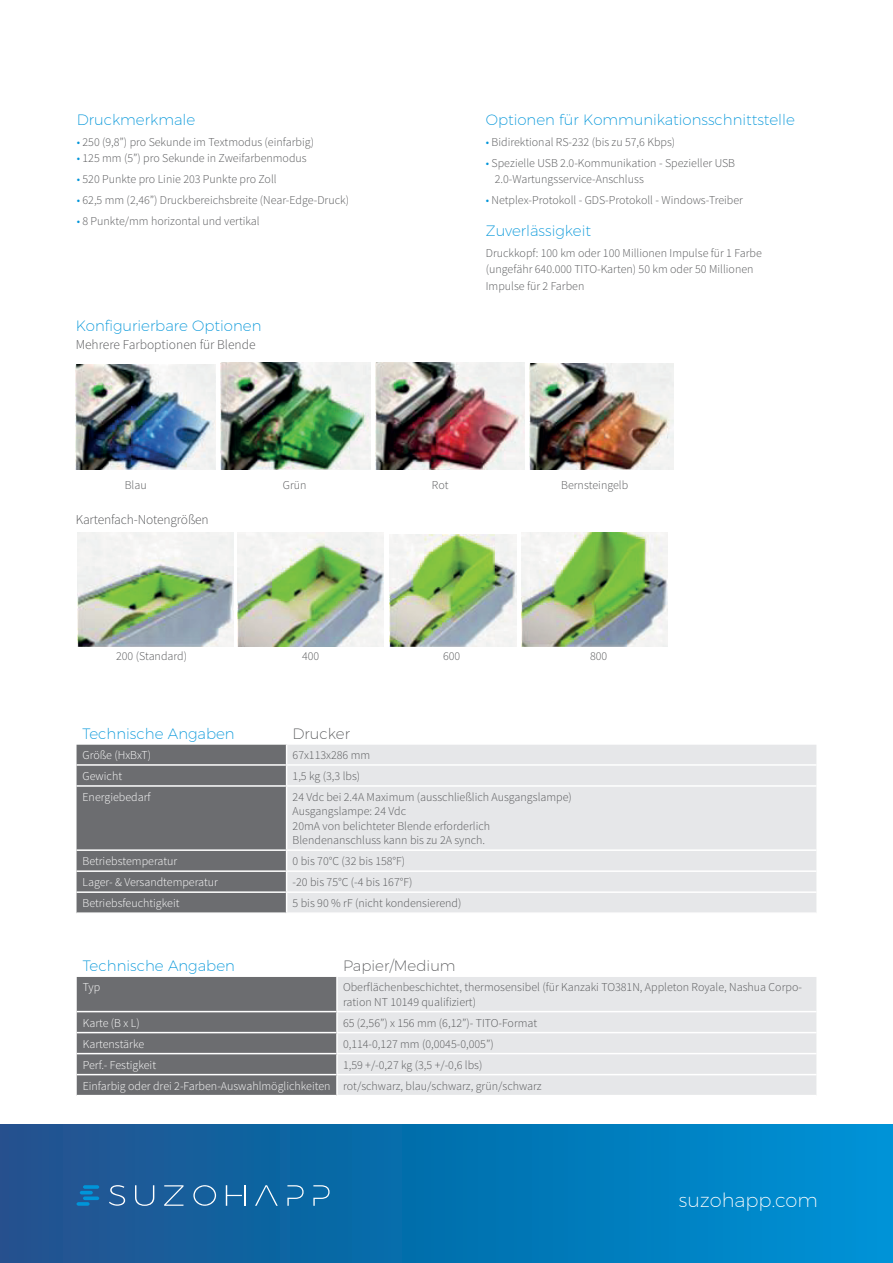
<style>
.page{position:relative;width:893px;height:1263px;background:#fff}
.page>*{position:absolute;margin:0;border:0;box-sizing:border-box;transform-origin:0 0}
.t1{font:200 19.5px "Montserrat";color:#fff}
.Prestazioni_-_Puntin{font:200 15px "Montserrat";color:#0095d9}
.Titoli{font:200 15px "Montserrat";color:#0095d9}
.Titoli-2{font:200 15px "Montserrat";color:#57585a}
.Prestazioni_-_Puntin-2{font:300 13.5px "Source Sans Pro";letter-spacing:-.01em;color:#57585a}
.Prestazioni_-_Puntin-3{font:300 12px/16.5px "Source Sans Pro";color:#57585a}
.t2{font:300 12px "Source Sans Pro";color:#fff}
.s1{color:#0095d9}
</style>
<div class="page">
<div style="left:0;top:1125px;width:893px;height:138px;background:linear-gradient(to right,#1c508b,#0093d5)"></div>
<svg style="left:135px;top:1185px;width:19px;height:21px"></svg>
<svg style="left:164px;top:1185px;width:20px;height:21px"></svg>
<svg style="left:193px;top:1185px;width:23px;height:21px"></svg>
<svg style="left:255px;top:1185px;width:23px;height:21px"></svg>
<svg style="left:287px;top:1185px;width:17px;height:21px"></svg>
<svg style="left:109px;top:1185px;width:16px;height:21px"></svg>
<svg style="left:226px;top:1185px;width:19px;height:21px"></svg>
<svg style="left:313px;top:1185px;width:17px;height:21px"></svg>
<hr style="left:83px;top:1185px;width:16px;height:4px;background:#0095d9;border-radius:2px">
<svg style="left:80px;top:1191px;width:13px;height:3px"></svg>
<svg style="left:83px;top:1196px;width:16px;height:4px"></svg>
<svg style="left:77px;top:1202px;width:13px;height:4px"></svg>
<div style="left:287px;top:745px;width:529px;height:167px;background:#e6e7e9"></div>
<div style="left:77px;top:745px;width:209px;height:168px;background:#6c6d70"></div>
<hr style="left:286px;top:764px;width:530px;height:2px;background:#fff">
<hr style="left:286px;top:785px;width:530px;height:2px;background:#fff">
<hr style="left:286px;top:849px;width:530px;height:2px;background:#fff">
<hr style="left:286px;top:870px;width:530px;height:2px;background:#fff">
<hr style="left:286px;top:891px;width:530px;height:2px;background:#fff">
<svg style="left:77px;top:977px;width:259px;height:118px;background:#6e6f72"></svg>
<div style="left:338px;top:977px;width:478px;height:118px;background:#e6e7e9"></div>
<hr style="left:336px;top:1011px;width:480px;height:1px;background:#fff">
<hr style="left:336px;top:1032px;width:480px;height:1px;background:#fff">
<hr style="left:336px;top:1053px;width:480px;height:1px;background:#fff">
<hr style="left:336px;top:1074px;width:480px;height:1px;background:#fff">
<hr style="left:77px;top:1011px;width:259px;height:1px;background:#fff">
<hr style="left:77px;top:1032px;width:259px;height:1px;background:#fff">
<hr style="left:77px;top:1053px;width:259px;height:1px;background:#fff">
<hr style="left:77px;top:1074px;width:259px;height:1px;background:#fff">
<img style="left:75px;top:364px;width:141px;height:105px">
<img style="left:220px;top:363px;width:151px;height:106px">
<img style="left:376px;top:363px;width:148px;height:106px">
<img style="left:530px;top:363px;width:143px;height:106px">
<img style="left:77px;top:532px;width:156px;height:114px">
<img style="left:237px;top:532px;width:147px;height:114px">
<img style="left:389px;top:534px;width:127px;height:112px">
<img style="left:521px;top:532px;width:146px;height:114px">
<p class="Prestazioni_-_Puntin" style="left:77px;top:111px;width:120px">Druckmerkmale</p>
<p class="Prestazioni_-_Puntin-3" style="left:77px;top:134px;width:239px"><span class="s1">•</span> 250 (9,8”) pro Sekunde im Textmodus (einfarbig)</p>
<p class="Prestazioni_-_Puntin-3" style="left:77px;top:150px;width:232px"><span class="s1">•</span> 125 mm (5”) pro Sekunde in Zweifarbenmodus</p>
<p class="Prestazioni_-_Puntin-3" style="left:77px;top:171px;width:201px"><span class="s1">•</span> 520 Punkte pro Linie 203 Punkte pro Zoll</p>
<p class="Prestazioni_-_Puntin-3" style="left:77px;top:192px;width:274px"><span class="s1">•</span> 62,5 mm (2,46”) Druckbereichsbreite (Near-Edge-Druck)</p>
<p class="Prestazioni_-_Puntin-3" style="left:77px;top:212px;width:185px"><span class="s1">•</span> 8 Punkte/mm horizontal und vertikal</p>
<p class="Prestazioni_-_Puntin" style="left:76px;top:317px;width:187px">Konfigurierbare Optionen</p>
<p class="Prestazioni_-_Puntin-2" style="left:76px;top:337px;width:181px">Mehrere Farboptionen für Blende</p>
<p class="Prestazioni_-_Puntin" style="left:486px;top:111px;width:311px">Optionen für Kommunikationsschnittstelle</p>
<p class="Prestazioni_-_Puntin-3" style="left:486px;top:134px;width:191px"><span class="s1">•</span> Bidirektional RS-232 (bis zu 57,6 Kbps)</p>
<p class="Prestazioni_-_Puntin-3" style="left:495px;top:154px;width:242px;text-indent:-9px"><span class="s1">•</span> Spezielle USB 2.0-Kommunikation - Spezieller USB<br>2.0-Wartungsservice-Anschluss</p>
<p class="Prestazioni_-_Puntin-3" style="left:486px;top:192px;width:259px"><span class="s1">•</span> Netplex-Protokoll - GDS-Protokoll - Windows-Treiber</p>
<p class="Prestazioni_-_Puntin" style="left:486px;top:221px;width:107px">Zuverlässigkeit</p>
<p class="Prestazioni_-_Puntin-3" style="left:486px;top:244px;width:277px">Druckkopf: 100 km oder 100 Millionen Impulse für 1 Farbe (ungefähr 640.000 TITO-Karten) 50 km oder 50 Millionen<br>Impulse für 2 Farben</p>
<p class="Prestazioni_-_Puntin-3" style="left:125px;top:477px;width:24px">Blau</p>
<p class="Prestazioni_-_Puntin-3" style="left:283px;top:477px;width:25px">Grün</p>
<p class="Prestazioni_-_Puntin-3" style="left:432px;top:477px;width:18px">Rot</p>
<p class="Prestazioni_-_Puntin-3" style="left:561px;top:477px;width:69px">Bernsteingelb</p>
<p class="Prestazioni_-_Puntin-2" style="left:76px;top:511px;width:135px">Kartenfach-Notengrößen</p>
<p class="Prestazioni_-_Puntin-3" style="left:116px;top:648px;width:73px">200 (Standard)</p>
<p class="Prestazioni_-_Puntin-3" style="left:302px;top:648px;width:19px">400</p>
<p class="Prestazioni_-_Puntin-3" style="left:443px;top:648px;width:19px">600</p>
<p class="Prestazioni_-_Puntin-3" style="left:590px;top:648px;width:19px">800</p>
<p class="Titoli" style="left:83px;top:724px;width:154px">Technische Angaben</p>
<p class="Titoli-2" style="left:293px;top:724px;width:59px">Drucker</p>
<p class="t2" style="left:83px;top:748px;width:70px">Größe (HxBxT)</p>
<p class="Prestazioni_-_Puntin-3" style="left:293px;top:747px;width:79px">67x113x286 mm</p>
<p class="t2" style="left:83px;top:769px;width:41px">Gewicht</p>
<p class="Prestazioni_-_Puntin-3" style="left:293px;top:768px;width:69px">1,5 kg (3,3 lbs)</p>
<p class="t2" style="left:83px;top:790px;width:70px">Energiebedarf</p>
<p class="Prestazioni_-_Puntin-3" style="left:293px;top:789px;width:281px">24 Vdc bei 2.4A Maximum (ausschließlich Ausgangslampe)</p>
<p class="Prestazioni_-_Puntin-3" style="left:293px;top:803px;width:115px">Ausgangslampe: 24 Vdc</p>
<p class="Prestazioni_-_Puntin-3" style="left:293px;top:817px;width:199px">20mA von belichteter Blende erforderlich</p>
<p class="Prestazioni_-_Puntin-3" style="left:293px;top:832px;width:194px">Blendenanschluss kann bis zu 2A synch.</p>
<p class="t2" style="left:83px;top:854px;width:96px">Betriebstemperatur</p>
<p class="Prestazioni_-_Puntin-3" style="left:293px;top:853px;width:114px">0 bis 70°C (32 bis 158°F)</p>
<p class="t2" style="left:83px;top:875px;width:137px">Lager- &amp; Versandtemperatur</p>
<p class="Prestazioni_-_Puntin-3" style="left:293px;top:874px;width:121px">-20 bis 75°C (-4 bis 167°F)</p>
<p class="t2" style="left:83px;top:896px;width:98px">Betriebsfeuchtigkeit</p>
<p class="Prestazioni_-_Puntin-3" style="left:293px;top:895px;width:170px">5 bis 90 % rF (nicht kondensierend)</p>
<p class="Titoli" style="left:83px;top:956px;width:154px">Technische Angaben</p>
<p class="Titoli-2" style="left:343px;top:956px;width:114px">Papier/Medium</p>
<p class="t2" style="left:83px;top:980px;width:19px">Typ</p>
<p class="Prestazioni_-_Puntin-3" style="left:343px;top:980px;width:461px;line-height:14.4px">Oberflächenbeschichtet, thermosensibel (für Kanzaki TO381N, Appleton Royale, Nashua Corpo&shy;ration NT 10149 qualifiziert)</p>
<p class="t2" style="left:83px;top:1015px;width:58px">Karte (B x L)</p>
<p class="Prestazioni_-_Puntin-3" style="left:343px;top:1014px;width:196px">65 (2,56”) x 156 mm (6,12”)- TITO-Format</p>
<p class="t2" style="left:83px;top:1036px;width:63px">Kartenstärke</p>
<p class="Prestazioni_-_Puntin-3" style="left:343px;top:1035px;width:152px">0,114-0,127 mm (0,0045-0,005”)</p>
<p class="t2" style="left:83px;top:1057px;width:75px">Perf.- Festigkeit</p>
<p class="Prestazioni_-_Puntin-3" style="left:343px;top:1056px;width:141px">1,59 +/-0,27 kg (3,5 +/-0,6 lbs)</p>
<p class="t2" style="left:83px;top:1078px;width:249px">Einfarbig oder drei 2-Farben-Auswahlmöglichkeiten</p>
<p class="Prestazioni_-_Puntin-3" style="left:343px;top:1077px;width:200px">rot/schwarz, blau/schwarz, grün/schwarz</p>
<h1 class="t1" style="left:679px;top:1188px;width:140px">suzohapp.com</h1>
</div>
